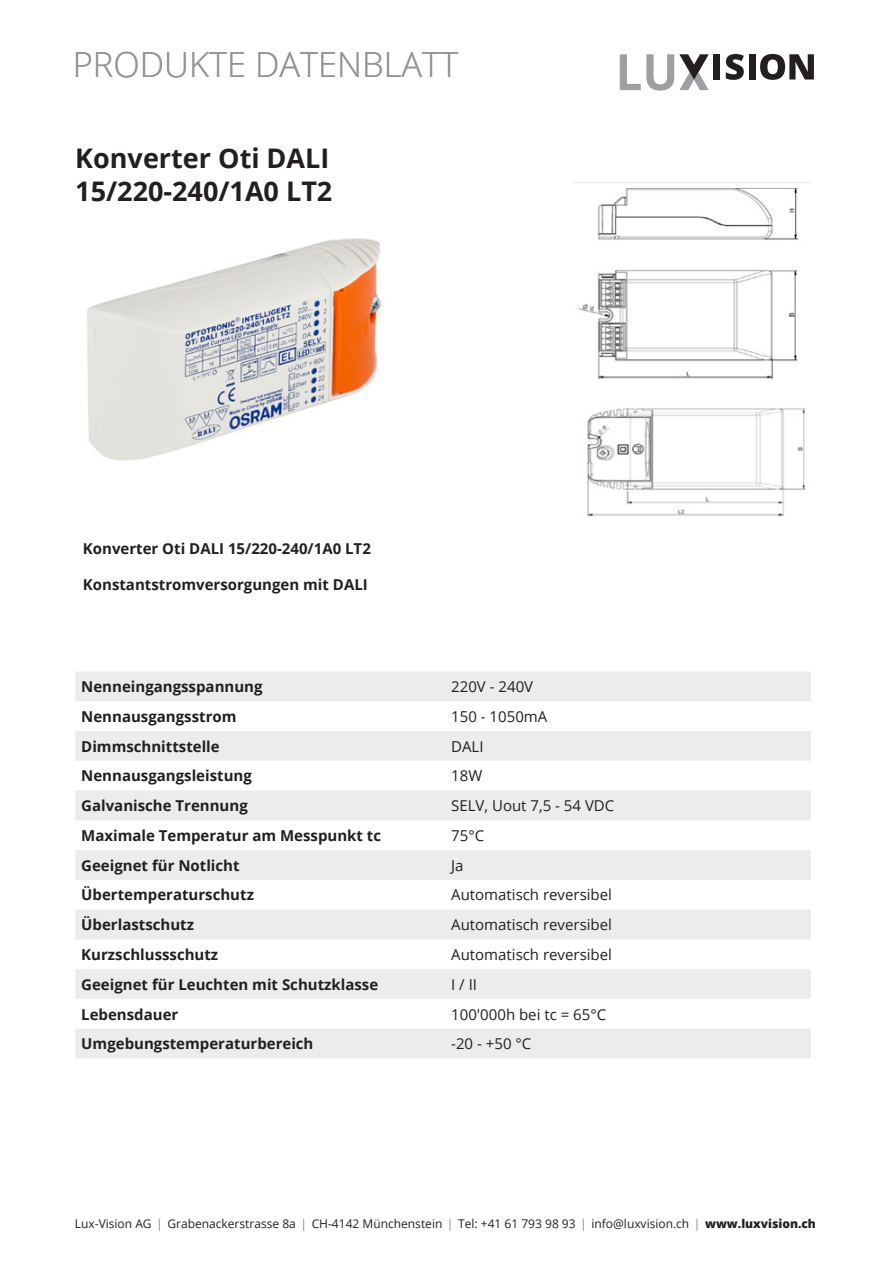
<style>
.page{position:relative;width:893px;height:1263px;background:#fff}
.page>*{position:absolute;margin:0;border:0;box-sizing:border-box;transform-origin:0 0}
.t1{font:300 34.5px "Open Sans";color:#939598}
.Produktname{font:700 27px "Open Sans";color:#231f20}
.Tabelle-Bold{font:700 15px "Open Sans";color:#231f20}
.t2{font:15px "Open Sans";color:#231f20}
.Beschrieb{font:700 15px "Open Sans";color:#231f20}
.t3{font:12px "Open Sans";color:#231f20}
.s1{font-weight:800}
</style>
<div class="page">
<svg style="left:620px;top:54px;width:89px;height:37px"></svg>
<div style="left:713px;top:54px;width:7px;height:26px;background:#231f20"></div>
<svg style="left:726px;top:54px;width:18px;height:26px"></svg>
<div style="left:749px;top:54px;width:7px;height:26px;background:#231f20"></div>
<svg style="left:760px;top:54px;width:54px;height:26px"></svg>
<img style="left:87px;top:238px;width:294px;height:223px">
<svg style="left:75px;top:672px;width:736px;height:386px;fill:#ececee"></svg>
<img style="left:573px;top:182px;width:237px;height:335px">
<h1 class="t1" style="left:73px;top:41px;width:387px">PRODUKTE DATENBLATT</h1>
<p class="Produktname" style="left:75px;top:140px;width:256px">Konverter Oti DALI</p>
<p class="Produktname" style="left:75px;top:172px;width:259px">15/220-240/1A0 LT2</p>
<p class="Beschrieb" style="left:83px;top:538px;width:289px">Konverter Oti DALI 15/220-240/1A0 LT2</p>
<p class="Beschrieb" style="left:83px;top:574px;width:286px">Konstantstromversorgungen mit DALI</p>
<p class="Tabelle-Bold" style="left:81px;top:676px;width:183px">Nenneingangsspannung</p>
<p class="t2" style="left:451px;top:676px;width:83px">220V - 240V</p>
<p class="Tabelle-Bold" style="left:81px;top:706px;width:157px">Nennausgangsstrom</p>
<p class="t2" style="left:451px;top:706px;width:98px">150 - 1050mA</p>
<p class="Tabelle-Bold" style="left:81px;top:736px;width:140px">Dimmschnittstelle</p>
<p class="t2" style="left:451px;top:736px;width:34px">DALI</p>
<p class="Tabelle-Bold" style="left:81px;top:765px;width:172px">Nennausgangsleistung</p>
<p class="t2" style="left:451px;top:766px;width:33px">18W</p>
<p class="Tabelle-Bold" style="left:81px;top:795px;width:168px">Galvanische Trennung</p>
<p class="t2" style="left:451px;top:795px;width:165px">SELV, Uout 7,5 - 54 VDC</p>
<p class="Tabelle-Bold" style="left:81px;top:825px;width:301px">Maximale Temperatur am Messpunkt tc</p>
<p class="t2" style="left:451px;top:825px;width:35px">75°C</p>
<p class="Tabelle-Bold" style="left:81px;top:855px;width:160px">Geeignet für Notlicht</p>
<p class="t2" style="left:451px;top:855px;width:14px">Ja</p>
<p class="Tabelle-Bold" style="left:81px;top:884px;width:174px">Übertemperaturschutz</p>
<p class="t2" style="left:451px;top:885px;width:162px">Automatisch reversibel</p>
<p class="Tabelle-Bold" style="left:81px;top:914px;width:114px">Überlastschutz</p>
<p class="t2" style="left:451px;top:914px;width:162px">Automatisch reversibel</p>
<p class="Tabelle-Bold" style="left:81px;top:944px;width:139px">Kurzschlussschutz</p>
<p class="t2" style="left:451px;top:944px;width:162px">Automatisch reversibel</p>
<p class="Tabelle-Bold" style="left:81px;top:974px;width:298px">Geeignet für Leuchten mit Schutzklasse</p>
<p class="t2" style="left:451px;top:974px;width:27px">I / II</p>
<p class="Tabelle-Bold" style="left:81px;top:1003px;width:99px">Lebensdauer</p>
<p class="t2" style="left:451px;top:1004px;width:157px">100'000h bei tc = 65°C</p>
<p class="Tabelle-Bold" style="left:81px;top:1033px;width:234px">Umgebungstemperaturbereich</p>
<p class="t2" style="left:451px;top:1033px;width:82px">-20 - +50 °C</p>
<p class="t3" style="left:75px;top:1215px;width:743px">Lux-Vision AG | Grabenackerstrasse 8a | CH-4142 Münchenstein | Tel: +41 61 793 98 93 | info@luxvision.ch | <span class="s1">www.luxvision.ch</span></p>
</div>
